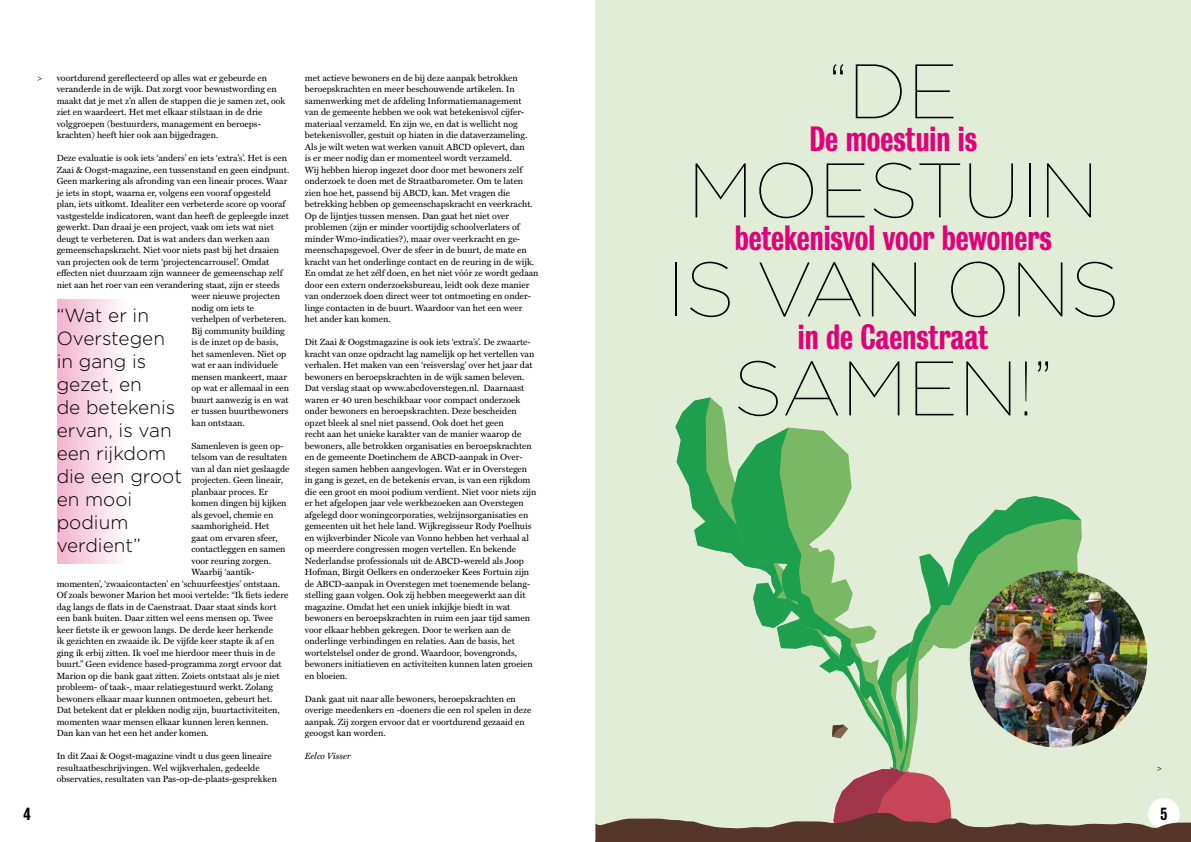
<style>
.page{position:relative;width:1191px;height:842px;background:#fff}
.page>*{position:absolute;margin:0;border:0;box-sizing:border-box;transform-origin:0 0}
.t1{font:100 77px/99px "Gotham";color:#000;text-align:center}
.t2{font:500 32px "Bureau Grot Cond";color:#e2007a}
.t3{font:300 19px/23px "Gotham";color:#000}
.t4{font:500 16px "Bureau Grot Cond";color:#000}
.t5{font:9px/11.5px "Miller Text";color:#000}
.t6{font:italic 9px "Miller Text";color:#000}
</style>
<div class="page">
<div style="left:595px;top:0;width:596px;height:842px;background:#e2edd7"></div>
<div style="left:57px;top:299px;width:71px;height:265px;background:linear-gradient(to right,#f3b2ce,#fefdfe)"></div>
<svg style="left:675px;top:397px;width:56px;height:157px"></svg>
<svg style="left:919px;top:496px;width:162px;height:124px"></svg>
<svg style="left:731px;top:427px;width:122px;height:193px"></svg>
<svg style="left:595px;top:620px;width:596px;height:222px"></svg>
<img style="left:969px;top:570px;width:178px;height:178px;border-radius:89px">
<p class="t5" style="left:37px;top:72px;width:7px">&gt;</p>
<p class="t5" style="left:57px;top:72px;width:230px">voortdurend gereflecteerd op alles wat er gebeurde en veranderde in de wijk. Dat zorgt voor bewustwording en maakt dat je met z’n allen de stappen die je samen zet, ook ziet en waardeert. Het met elkaar stilstaan in de drie volggroepen (bestuurders, management en beroeps&shy;krachten) heeft hier ook aan bijgedragen.</p>
<p class="t5" style="left:57px;top:152px;width:234px">Deze evaluatie is ook iets ‘anders’ en iets ‘extra’s’. Het is een Zaai &amp; Oogst-magazine, een tussenstand en geen eindpunt.<br>Geen markering als afronding van een lineair proces. Waar je iets in stopt, waarna er, volgens een vooraf opgesteld plan, iets uitkomt. Idealiter een verbeterde score op vooraf vastgestelde indicatoren, want dan heeft de gepleegde inzet gewerkt. Dan draai je een project, vaak om iets wat niet deugt te verbeteren. Dat is wat anders dan werken aan gemeenschapskracht. Niet voor niets past bij het draaien van projecten ook de term ‘projectencarrousel’. Omdat effecten niet duurzaam zijn wanneer de gemeenschap zelf niet aan het roer van een verandering staat, zijn er steeds</p>
<p class="t5" style="left:191px;top:290px;width:99px">weer nieuwe projecten nodig om iets te verhelpen of verbeteren.<br>Bij community building is de inzet op de basis, het samenleven. Niet op wat er aan individuele mensen mankeert, maar op wat er allemaal in een buurt aanwezig is en wat er tussen buurtbewoners kan ontstaan.</p>
<p class="t5" style="left:191px;top:440px;width:93px">Samenleven is geen op-</p>
<p class="t5" style="left:191px;top:451px;width:97px">telsom van de resultaten</p>
<p class="t5" style="left:191px;top:463px;width:99px">van al dan niet geslaagde</p>
<p class="t5" style="left:191px;top:474px;width:93px">projecten. Geen lineair,</p>
<p class="t5" style="left:191px;top:486px;width:78px">planbaar proces. Er</p>
<p class="t5" style="left:191px;top:497px;width:97px">komen dingen bij kijken</p>
<p class="t5" style="left:191px;top:509px;width:84px">als gevoel, chemie en</p>
<p class="t5" style="left:191px;top:520px;width:80px">saamhorigheid. Het</p>
<p class="t5" style="left:191px;top:532px;width:88px">gaat om ervaren sfeer,</p>
<p class="t5" style="left:191px;top:543px;width:96px">contactleggen en samen</p>
<p class="t5" style="left:191px;top:555px;width:81px">voor reuring zorgen.</p>
<p class="t5" style="left:191px;top:566px;width:64px">Waarbij ‘aantik-</p>
<p class="t5" style="left:57px;top:578px;width:225px">momenten’, ‘zwaaicontacten’ en ‘schuurfeestjes’ ontstaan.</p>
<p class="t5" style="left:57px;top:589px;width:233px">Of zoals bewoner Marion het mooi vertelde: “Ik fiets iedere</p>
<p class="t5" style="left:57px;top:601px;width:221px">dag langs de flats in de Caenstraat. Daar staat sinds kort</p>
<p class="t5" style="left:57px;top:612px;width:218px">een bank buiten. Daar zitten wel eens mensen op. Twee</p>
<p class="t5" style="left:57px;top:624px;width:218px">keer fietste ik er gewoon langs. De derde keer herkende</p>
<p class="t5" style="left:57px;top:635px;width:219px">ik gezichten en zwaaide ik. De vijfde keer stapte ik af en</p>
<p class="t5" style="left:57px;top:647px;width:220px">ging ik erbij zitten. Ik voel me hierdoor meer thuis in de</p>
<p class="t5" style="left:57px;top:658px;width:226px">buurt.” Geen evidence based-programma zorgt ervoor dat</p>
<p class="t5" style="left:57px;top:670px;width:224px">Marion op die bank gaat zitten. Zoiets ontstaat als je niet</p>
<p class="t5" style="left:57px;top:681px;width:218px">probleem- of taak-, maar relatiegestuurd werkt. Zolang</p>
<p class="t5" style="left:57px;top:693px;width:217px">bewoners elkaar maar kunnen ontmoeten, gebeurt het.</p>
<p class="t5" style="left:57px;top:704px;width:225px">Dat betekent dat er plekken nodig zijn, buurtactiviteiten,</p>
<p class="t5" style="left:57px;top:716px;width:213px">momenten waar mensen elkaar kunnen leren kennen.</p>
<p class="t5" style="left:57px;top:727px;width:153px">Dan kan van het een het ander komen.</p>
<p class="t5" style="left:57px;top:750px;width:222px">In dit Zaai &amp; Oogst-magazine vindt u dus geen lineaire resultaatbeschrijvingen. Wel wijkverhalen, gedeelde observaties, resultaten van Pas-op-de-plaats-gesprekken</p>
<h3 class="t3" style="left:57px;top:303px;width:127px">“Wat er in<br>Overstegen in gang is gezet, en<br>de betekenis ervan, is van een rijkdom die een groot en mooi podium verdient”</h3>
<p class="t5" style="left:305px;top:72px;width:235px">met actieve bewoners en de bij deze aanpak betrokken beroepskrachten en meer beschouwende artikelen. In samenwerking met de afdeling Informatiemanagement<br>van de gemeente hebben we ook wat betekenisvol cijfer&shy;materiaal verzameld. En zijn we, en dat is wellicht nog betekenisvoller, gestuit op hiaten in die dataverzameling.<br>Als je wilt weten wat werken vanuit ABCD oplevert, dan<br>is er meer nodig dan er momenteel wordt verzameld.<br>Wij hebben hierop ingezet door door met bewoners zelf onderzoek te doen met de Straatbarometer. Om te laten zien hoe het, passend bij ABCD, kan. Met vragen die betrekking hebben op gemeenschapskracht en veerkracht.<br>Op de lijntjes tussen mensen. Dan gaat het niet over problemen (zijn er minder voortijdig schoolverlaters of minder Wmo-indicaties?), maar over veerkracht en ge&shy;meenschapsgevoel. Over de sfeer in de buurt, de mate en kracht van het onderlinge contact en de reuring in de wijk.<br>En omdat ze het zélf doen, en het niet vóór ze wordt gedaan door een extern onderzoeksbureau, leidt ook deze manier van onderzoek doen direct weer tot ontmoeting en onder&shy;linge contacten in de buurt. Waardoor van het een weer<br>het ander kan komen.</p>
<p class="t5" style="left:305px;top:336px;width:233px">Dit Zaai &amp; Oogstmagazine is ook iets ‘extra’s’. De zwaarte&shy;kracht van onze opdracht lag namelijk op het vertellen van verhalen. Het maken van een ‘reisverslag’ over het jaar dat bewoners en beroepskrachten in de wijk samen beleven.<br>Dat verslag staat op www.abcdoverstegen.nl. Daarnaast waren er 40 uren beschikbaar voor compact onderzoek onder bewoners en beroepskrachten. Deze bescheiden opzet bleek al snel niet passend. Ook doet het geen<br>recht aan het unieke karakter van de manier waarop de bewoners, alle betrokken organisaties en beroepskrachten en de gemeente Doetinchem de ABCD-aanpak in Over&shy;stegen samen hebben aangevlogen. Wat er in Overstegen in gang is gezet, en de betekenis ervan, is van een rijkdom die een groot en mooi podium verdient. Niet voor niets zijn er het afgelopen jaar vele werkbezoeken aan Overstegen afgelegd door woningcorporaties, welzijnsorganisaties en gemeenten uit het hele land. Wijkregisseur Rody Poelhuis en wijkverbinder Nicole van Vonno hebben het verhaal al op meerdere congressen mogen vertellen. En bekende Nederlandse professionals uit de ABCD-wereld als Joop Hofman, Birgit Oelkers en onderzoeker Kees Fortuin zijn de ABCD-aanpak in Overstegen met toenemende belang&shy;stelling gaan volgen. Ook zij hebben meegewerkt aan dit magazine. Omdat het een uniek inkijkje biedt in wat bewoners en beroepskrachten in ruim een jaar tijd samen voor elkaar hebben gekregen. Door te werken aan de onderlinge verbindingen en relaties. Aan de basis, het wortelstelsel onder de grond. Waardoor, bovengronds, bewoners initiatieven en activiteiten kunnen laten groeien en bloeien.</p>
<p class="t5" style="left:305px;top:693px;width:228px">Dank gaat uit naar alle bewoners, beroepskrachten en overige meedenkers en -doeners die een rol spelen in deze aanpak. Zij zorgen ervoor dat er voortdurend gezaaid en geoogst kan worden.</p>
<p class="t6" style="left:305px;top:751px;width:47px">Eelco Visser</p>
<h1 class="t1" style="left:666px;top:39px;width:455px">“DE<br>MOESTUIN<br>IS VAN ONS<br>SAMEN!”</h1>
<h2 class="t2" style="left:809px;top:121px;width:169px">De moestuin is</h2>
<h2 class="t2" style="left:734px;top:220px;width:319px">betekenisvol voor bewoners</h2>
<h2 class="t2" style="left:798px;top:319px;width:192px">in de Caenstraat</h2>
<p class="t5" style="left:1157px;top:762px;width:7px">&gt;</p>
<h3 class="t4" style="left:23px;top:805px;width:9px">4</h3>
<h3 class="t4" style="left:1160px;top:805px;width:8px">5</h3>
</div>
